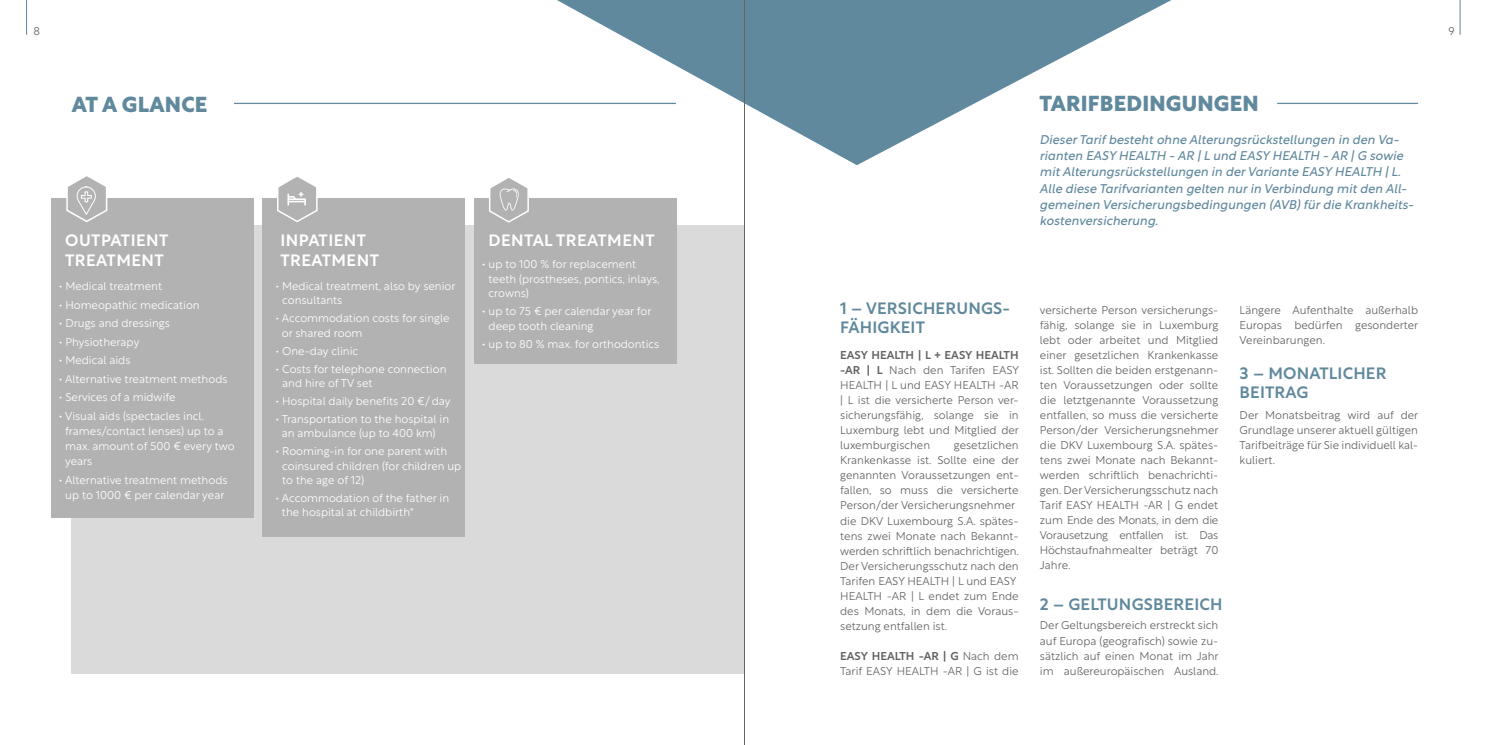
<style>
.page{position:relative;width:1489px;height:745px;background:#fff}
.page>*{position:absolute;margin:0;border:0;box-sizing:border-box;transform-origin:0 0}
.t1{font:800 21.25px "Rustica";letter-spacing:.01em;color:#60899d}
.t2{font:500 16.25px/19.5px "Rustica";letter-spacing:.01em;color:#60899d}
.t3{font:500 16.25px/19.5px "Rustica";letter-spacing:.03em;color:#fff}
.t4{font:italic 12.5px/16.2px "Rustica";color:#60899d}
.t5{font:300 11.25px/15px "Rustica";color:#646363;text-align:justify}
.t6{font:300 11.25px/14.4px "Rustica";color:#fff}
.s1{font-weight:500}
</style>
<div class="page">
<hr style="left:1459px;top:0;width:1px;height:35px;background:#60899d">
<hr style="left:26px;top:0;width:1px;height:35px;background:#60899d">
<div style="left:71px;top:226px;width:673px;height:447px;background:#dadada"></div>
<div style="left:262px;top:198px;width:202px;height:338px;background:#b3b2b2"></div>
<div style="left:474px;top:198px;width:202px;height:166px;background:#b3b2b2"></div>
<hr style="left:234px;top:103px;width:442px;height:1px;background:#60899d">
<hr style="left:1276px;top:103px;width:141px;height:1px;background:#60899d">
<svg style="left:277px;top:177px;width:41px;height:46px"></svg>
<svg style="left:489px;top:178px;width:40px;height:45px"></svg>
<svg style="left:557px;top:0;width:614px;height:165px"></svg>
<div style="left:51px;top:198px;width:202px;height:319px;background:#b3b2b2"></div>
<svg style="left:66px;top:176px;width:42px;height:46px"></svg>
<hr style="left:744px;top:0;width:1px;height:744px;background:#646363">
<p class="t5" style="left:33px;top:22px;width:8px">8</p>
<p class="t5" style="left:1448px;top:22px;width:8px">9</p>
<h1 class="t1" style="left:72px;top:86px;width:137px">AT A GLANCE</h1>
<h2 class="t3" style="left:65px;top:228px;width:105px">OUTPATIENT<br>TREATMENT</h2>
<p class="t6" style="left:59px;top:277px;width:105px">• Medical treatment</p>
<p class="t6" style="left:59px;top:296px;width:142px">• Homeopathic medication</p>
<p class="t6" style="left:59px;top:314px;width:113px">• Drugs and dressings</p>
<p class="t6" style="left:59px;top:333px;width:82px">• Physiotherapy</p>
<p class="t6" style="left:59px;top:351px;width:73px">• Medical aids</p>
<p class="t6" style="left:59px;top:370px;width:170px">• Alternative treatment methods</p>
<p class="t6" style="left:59px;top:389px;width:118px">• Services of a midwife</p>
<p class="t6" style="left:65px;top:407px;width:171px;line-height:15px;text-indent:-6px">• Visual aids (spectacles incl. frames/contact lenses) up to a max. amount of 500 € every two years</p>
<p class="t6" style="left:59px;top:470px;width:170px;line-height:15px;text-align:center">• Alternative treatment methods up to 1000 € per calendar year</p>
<h2 class="t3" style="left:280px;top:228px;width:100px">INPATIENT<br>TREATMENT</h2>
<p class="t6" style="left:282px;top:277px;width:175px;text-indent:-7px">• Medical treatment, also by senior consultants</p>
<p class="t6" style="left:282px;top:310px;width:169px;text-indent:-6px">• Accommodation costs for single or shared room</p>
<p class="t6" style="left:275px;top:342px;width:84px">• One-day clinic</p>
<p class="t6" style="left:282px;top:360px;width:166px;text-indent:-7px">• Costs for telephone connection and hire of TV set</p>
<p class="t6" style="left:275px;top:392px;width:177px">• Hospital daily benefits 20 €/day</p>
<p class="t6" style="left:282px;top:410px;width:169px;text-indent:-6px">• Transportation to the hospital in an ambulance (up to 400 km)</p>
<p class="t6" style="left:282px;top:442px;width:181px;text-indent:-7px">• Rooming-in for one parent with coinsured children (for children up to the age of 12)</p>
<p class="t6" style="left:282px;top:489px;width:169px;text-indent:-6px">• Accommodation of the father in the hospital at childbirth*</p>
<h2 class="t3" style="left:488px;top:228px;width:168px">DENTAL TREATMENT</h2>
<p class="t6" style="left:488px;top:256px;width:173px;text-indent:-7px">• up to 100 % for replacement teeth (prostheses, pontics, inlays, crowns)</p>
<p class="t6" style="left:488px;top:302px;width:164px;text-indent:-7px">• up to 75 € per calendar year for deep tooth cleaning</p>
<p class="t6" style="left:482px;top:335px;width:179px">• up to 80 % max. for orthodontics</p>
<h1 class="t1" style="left:1039px;top:85px;width:221px">TARIFBEDINGUNGEN</h1>
<p class="t4" style="left:1039px;top:130px;width:376px">Dieser Tarif besteht ohne Alterungsrückstellungen in den Va&shy;rianten EASY HEALTH - AR | L und EASY HEALTH - AR | G sowie mit Alterungsrückstellungen in der Variante EASY HEALTH | L.<br>Alle diese Tarifvarianten gelten nur in Verbindung mit den All&shy;gemeinen Versicherungsbedingungen (AVB) für die Krankheits&shy;kostenversicherung.</p>
<h2 class="t2" style="left:840px;top:296px;width:171px">1 – VERSICHERUNGS-<br>FÄHIGKEIT</h2>
<p class="t5" style="left:840px;top:346px;width:180px"><span class="s1">EASY HEALTH | L + EASY HEALTH -AR | L</span> Nach den Tarifen EASY HEALTH | L und EASY HEALTH -AR | L ist die versicherte Person ver&shy;sicherungsfähig, solange sie in Luxemburg lebt und Mitglied der luxemburgischen</p>
<p class="t5" style="left:840px;top:436px;width:180px;text-align:left;text-indent:114px">gesetzlichen<br>Krankenkasse ist. Sollte eine der genannten Voraussetzungen ent&shy;fallen, so muss die versicherte<br>Person/der Versicherungsnehmer die DKV Luxembourg S.A. spätes&shy;tens zwei Monate nach Bekannt&shy;werden schriftlich benachrichtigen.<br>Der Versicherungsschutz nach den<br>Tarifen EASY HEALTH | L und EASY<br>HEALTH -AR | L endet zum Ende des Monats, in dem die Voraus&shy;setzung entfallen ist.</p>
<p class="t5" style="left:840px;top:646px;width:180px"><span class="s1">EASY HEALTH -AR | G</span> Nach dem<br>Tarif EASY HEALTH -AR | G ist die</p>
<p class="t5" style="left:1039px;top:301px;width:180px">versicherte Person versicherungs&shy;fähig, solange sie in Luxemburg lebt oder arbeitet und Mitglied einer gesetzlichen Krankenkasse ist. Sollten die beiden erstgenann&shy;ten Voraussetzungen oder sollte die letztgenannte Voraussetzung entfallen, so muss die versicherte Person/der Versicherungsnehmer die DKV Luxembourg S.A. spätes&shy;tens zwei Monate nach Bekannt&shy;werden schriftlich benachrichti&shy;gen. Der Versicherungsschutz nach Tarif EASY HEALTH -AR | G endet zum Ende des Monats, in dem die Vorausetzung entfallen ist. Das Höchstaufnahmealter beträgt 70<br>Jahre.</p>
<h2 class="t2" style="left:1039px;top:591px;width:184px">2 – GELTUNGSBEREICH</h2>
<p class="t5" style="left:1039px;top:616px;width:180px">Der Geltungsbereich erstreckt sich auf Europa (geografisch) sowie zu&shy;sätzlich auf einen Monat im Jahr im außereuropäischen Ausland.</p>
<p class="t5" style="left:1239px;top:301px;width:180px">Längere Aufenthalte außerhalb Europas bedürfen gesonderter Vereinbarungen.</p>
<h2 class="t2" style="left:1239px;top:361px;width:148px">3 – MONATLICHER<br>BEITRAG</h2>
<p class="t5" style="left:1239px;top:406px;width:180px">Der Monatsbeitrag wird auf der Grundlage unserer aktuell gültigen Tarifbeiträge für Sie individuell kal&shy;kuliert.</p>
</div>
